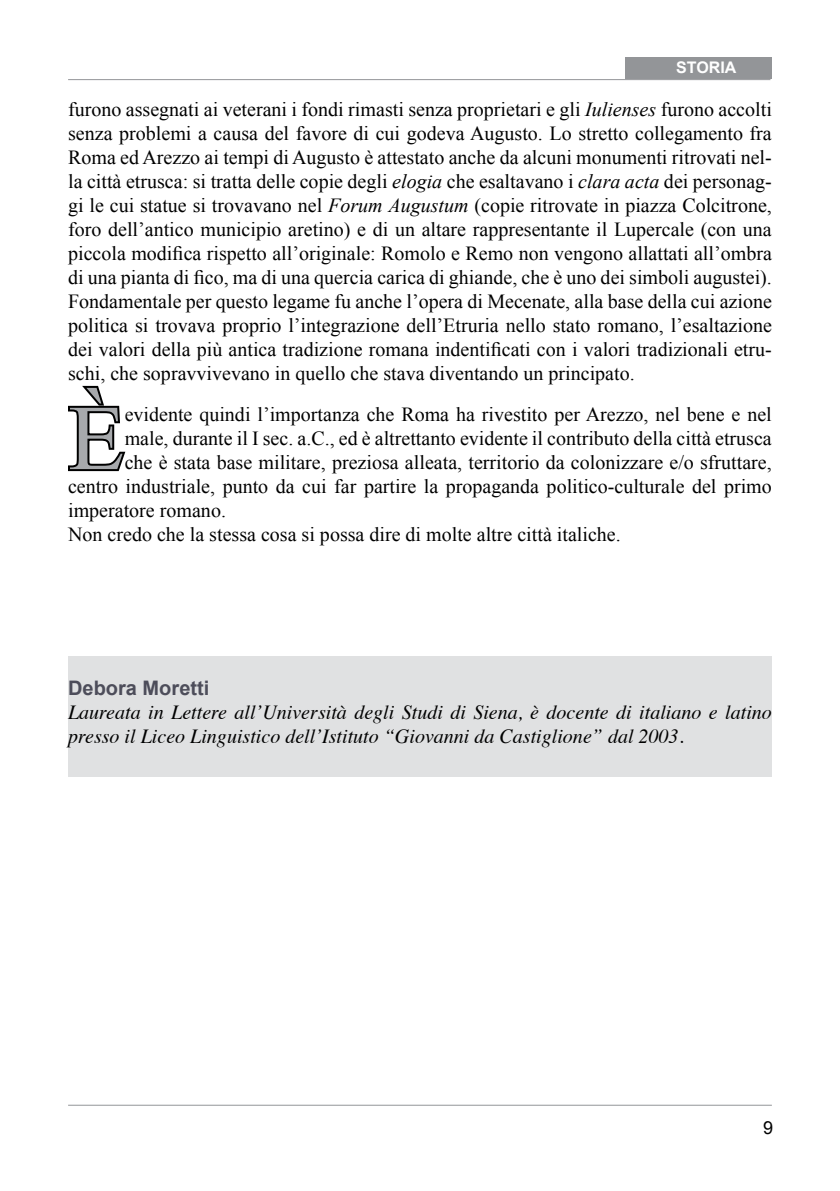
<style>
.page{position:relative;width:840px;height:1191px;background:#fff}
.page>*{position:absolute;margin:0;border:0;box-sizing:border-box;transform-origin:0 0}
.t1{font:92.4px "Times New Roman";color:#a7a9ac}
.t2{font:20px/24px "Times New Roman";color:#000;text-align:justify}
.t3{font:italic 20px/24px "Times";color:#000}
.t4{font:700 20px "Arial";color:#4d4d5a}
.t5{font:18px "Arial";color:#000}
.t6{font:700 16px "Arial";color:#fff}
.s1{font-style:italic}
</style>
<div class="page">
<hr style="left:68px;top:1104px;width:703px;height:1px;background:#939598">
<div style="left:624px;top:57px;width:147px;height:22px;background:#939598"></div>
<hr style="left:68px;top:79px;width:702px;height:1px;background:#939598">
<div style="left:68px;top:657px;width:703px;height:120px;background:#e0e1e2"></div>
<svg style="left:68px;top:385px;width:58px;height:87px"></svg>
<p class="t6" style="left:675px;top:57px;width:62px">STORIA</p>
<p class="t2" style="left:68px;top:97px;width:705px">furono assegnati ai veterani i fondi rimasti senza proprietari e gli <span class="s1">Iulienses</span> furono accolti senza problemi a causa del favore di cui godeva Augusto. Lo stretto collegamento fra Roma ed Arezzo ai tempi di Augusto è attestato anche da alcuni monumenti ritrovati nel&shy;la città etrusca: si tratta delle copie degli <span class="s1">elogia</span> che esaltavano i <span class="s1">clara acta</span> dei personag&shy;gi le cui statue si trovavano nel <span class="s1">Forum Augustum</span> (copie ritrovate in piazza Colcitrone, foro dell’antico municipio aretino) e di un altare rappresentante il Lupercale (con una piccola modifica rispetto all’originale: Romolo e Remo non vengono allattati all’ombra di una pianta di fico, ma di una quercia carica di ghiande, che è uno dei simboli augustei).<br>Fondamentale per questo legame fu anche l’opera di Mecenate, alla base della cui azione politica si trovava proprio l’integrazione dell’Etruria nello stato romano, l’esaltazione dei valori della più antica tradizione romana indentificati con i valori tradizionali etru&shy;schi, che sopravvivevano in quello che stava diventando un principato.</p>
<h1 class="t1" style="left:68px;top:376px;width:58px">È</h1>
<p class="t2" style="left:125px;top:402px;width:648px">evidente quindi l’importanza che Roma ha rivestito per Arezzo, nel bene e nel</p>
<p class="t2" style="left:125px;top:426px;width:648px">male, durante il I sec. a.C., ed è altrettanto evidente il contributo della città etrusca</p>
<p class="t2" style="left:125px;top:450px;width:648px">che è stata base militare, preziosa alleata, territorio da colonizzare e/o sfruttare,</p>
<p class="t2" style="left:68px;top:474px;width:704px">centro industriale, punto da cui far partire la propaganda politico-culturale del primo</p>
<p class="t2" style="left:68px;top:498px;width:159px">imperatore romano.</p>
<p class="t2" style="left:68px;top:522px;width:554px">Non credo che la stessa cosa si possa dire di molte altre città italiche.</p>
<p class="t4" style="left:68px;top:675px;width:143px">Debora Moretti</p>
<p class="t3" style="left:68px;top:699px;width:705px">Laureata in Lettere all’Università degli Studi di Siena, è docente di italiano e latino presso il Liceo Linguistico dell’Istituto “Giovanni da Castiglione” dal 2003.</p>
<p class="t5" style="left:762px;top:1116px;width:12px">9</p>
</div>
